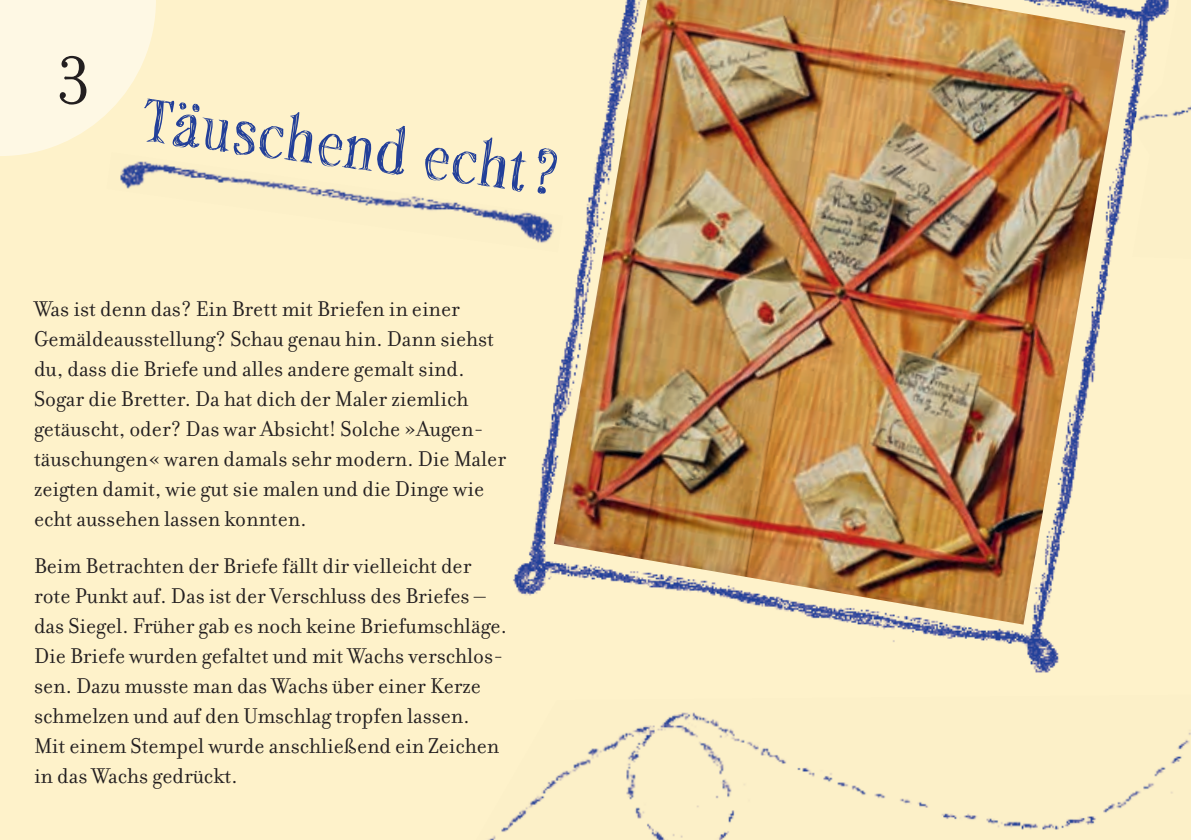
<style>
.page{position:relative;width:1191px;height:840px;background:#fff}
.page>*{position:absolute;margin:0;border:0;box-sizing:border-box;transform-origin:0 0}
.t1{font:72px "Filosofia OT";color:#231f20}
.t2{font:68px "P22 Stanyan";color:#223f99}
.t3{font:23px/30px "Filosofia OT";color:#231f20}
</style>
<div class="page">
<div style="left:0;top:0;width:1191px;height:839px;background:#fef2ca"></div>
<svg style="left:0;top:0;width:156px;height:156px"></svg>
<img style="left:513px;top:0;width:664px;height:673px">
<img style="left:554px;top:0;width:571px;height:624px">
<img style="left:107px;top:152px;width:456px;height:100px">
<img style="left:489px;top:712px;width:702px;height:127px">
<h1 class="t1" style="left:57px;top:40px;width:36px">3</h1>
<h2 class="t2" style="left:149px;top:76px;width:417px;rotate:8deg">Täuschend echt ?</h2>
<p class="t3" style="left:34px;top:293px;width:473px">Was ist denn das? Ein Brett mit Briefen in einer Gemäldeausstellung? Schau genau hin. Dann siehst du, dass die Briefe und alles andere gemalt sind.<br>Sogar die Bretter. Da hat dich der Maler ziemlich getäuscht, oder? Das war Absicht! Solche »Augen&shy;täuschungen« waren damals sehr modern. Die Maler zeigten damit, wie gut sie malen und die Dinge wie echt aussehen lassen konnten.</p>
<p class="t3" style="left:34px;top:550px;width:474px">Beim Betrachten der Briefe fällt dir vielleicht der rote Punkt auf. Das ist der Verschluss des Briefes – das Siegel. Früher gab es noch keine Briefumschläge.<br>Die Briefe wurden gefaltet und mit Wachs verschlos&shy;sen. Dazu musste man das Wachs über einer Kerze schmelzen und auf den Umschlag tropfen lassen.<br>Mit einem Stempel wurde anschließend ein Zeichen in das Wachs gedrückt.</p>
</div>
